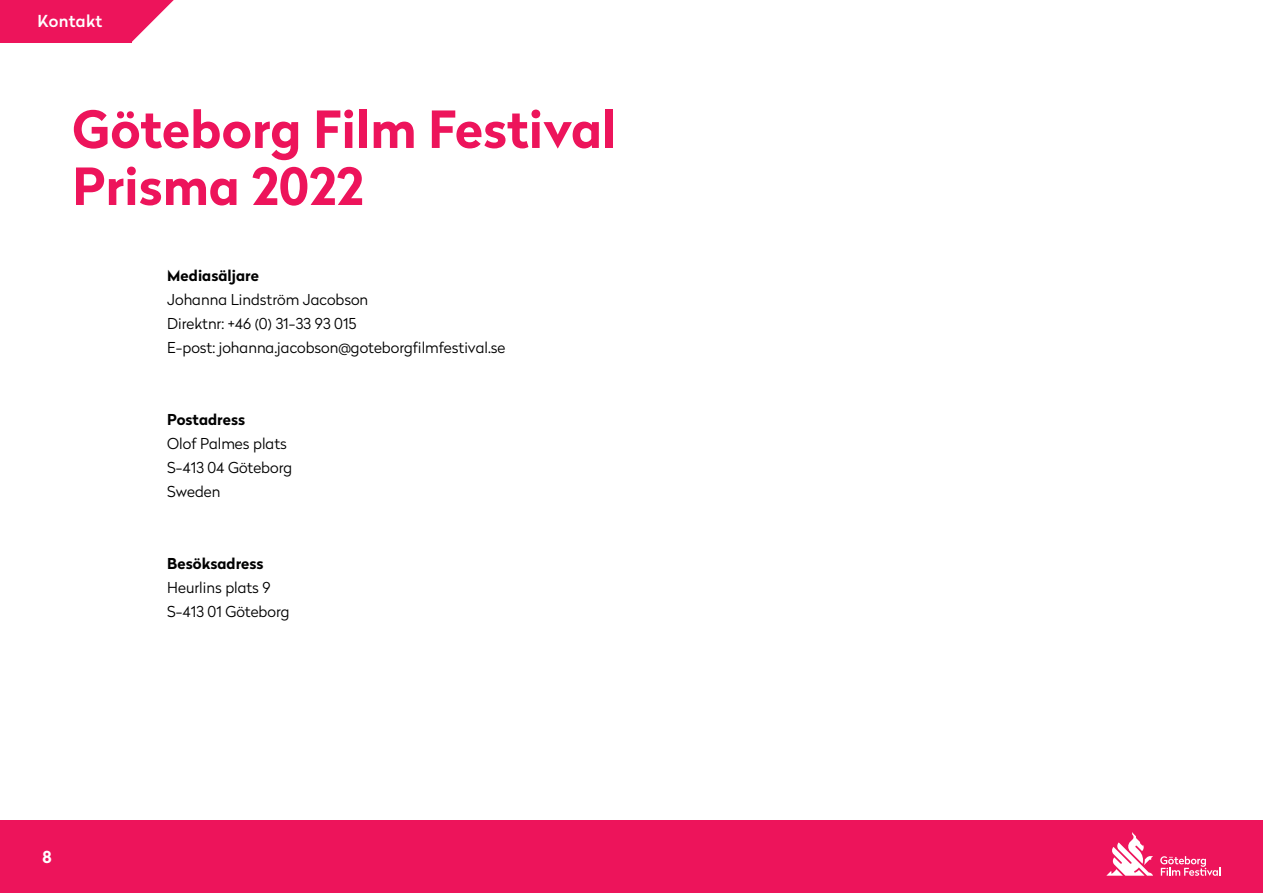
<style>
.page{position:relative;width:1263px;height:893px;background:#fff}
.page>*{position:absolute;margin:0;border:0;box-sizing:border-box;transform-origin:0 0}
.t1{font:700 51px/57px "Radikal";color:#ed145b}
.t2{font:500 16.5px "Radikal";letter-spacing:.02em;color:#fff}
.t3{font:700 16.5px "Radikal";color:#fff}
.t4{font:300 15px/24px "Radikal";color:#000}
.t5{font:700 15px "Radikal";color:#000}
</style>
<div class="page">
<svg style="left:131px;top:0;width:43px;height:42px"></svg>
<div style="left:0;top:821px;width:1263px;height:72px;background:#ed145b"></div>
<svg style="left:1160px;top:856px;width:60px;height:20px"></svg>
<svg style="left:1106px;top:832px;width:47px;height:44px"></svg>
<div style="left:0;top:0;width:131px;height:42px;background:#ed145b"></div>
<p class="t2" style="left:38px;top:9px;width:66px">Kontakt</p>
<h1 class="t1" style="left:72px;top:100px;width:546px">Göteborg Film Festival<br>Prisma 2022</h1>
<p class="t5" style="left:167px;top:264px;width:93px">Mediasäljare</p>
<p class="t4" style="left:167px;top:287px;width:340px">Johanna Lindström Jacobson<br>Direktnr: +46 (0) 31-33 93 015<br>E-post: johanna.jacobson@goteborgfilmfestival.se</p>
<p class="t5" style="left:167px;top:408px;width:79px">Postadress</p>
<p class="t4" style="left:167px;top:431px;width:127px">Olof Palmes plats<br>S-413 04 Göteborg<br>Sweden</p>
<p class="t3" style="left:43px;top:845px;width:11px">8</p>
<p class="t5" style="left:167px;top:552px;width:98px">Besöksadress</p>
<p class="t4" style="left:167px;top:575px;width:124px">Heurlins plats 9<br>S-413 01 Göteborg</p>
</div>
